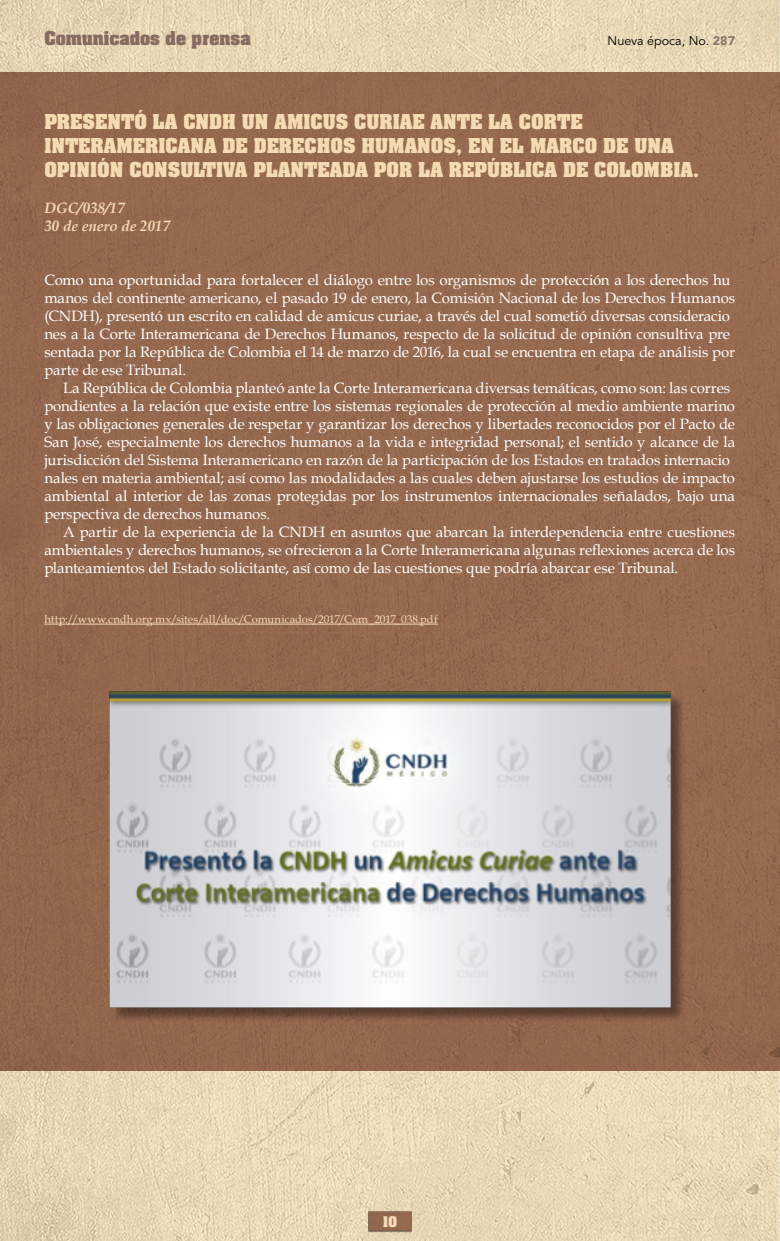
<style>
.page{position:relative;width:780px;height:1241px;background:#fff}
.page>*{position:absolute;margin:0;border:0;box-sizing:border-box;transform-origin:0 0}
.t1{font:700 17.5px/23.8px "Aachen Std";color:#f4dbb2}
.t2{font:700 16.25px "Aachen Std";color:#866b61}
.t3{font:15px/18px "Book Antiqua";letter-spacing:-.005em;color:#fff}
.t4{font:italic 700 15px/18px "Book Antiqua";color:#f4dbb2}
.t5{font:12.5px "Avenir LT Std";color:#000}
.t6{font:700 12.5px "Aachen Std";color:#f4dbb2}
.t7{font:11.25px "Book Antiqua";letter-spacing:-.005em;color:#f4dbb2}
.s1{font-weight:900;color:#88786d}
</style>
<div class="page">
<img style="left:0;top:0;width:779px;height:1240px">
<img style="left:368px;top:1204px;width:43px;height:32px">
<div style="left:0;top:73px;width:779px;height:997px;background:#95694f"></div>
<hr style="left:44px;top:623px;width:394px;height:1px;background:#f4dbb2">
<div style="left:112px;top:693px;width:574px;height:329px;background:#000;opacity:.4"></div>
<img style="left:109px;top:690px;width:562px;height:317px">
<p class="t2" style="left:44px;top:26px;width:208px">Comunicados de prensa</p>
<p class="t5" style="left:607px;top:34px;width:129px">Nueva época, No. <span class="s1">287</span></p>
<h3 class="t1" style="left:44px;top:110px;width:656px">PRESENTÓ LA CNDH UN AMICUS CURIAE ANTE LA CORTE<br>INTERAMERICANA DE DERECHOS HUMANOS, EN EL MARCO DE UNA<br>OPINIÓN CONSULTIVA PLANTEADA POR LA REPÚBLICA DE COLOMBIA.</h3>
<p class="t4" style="left:44px;top:199px;width:127px">DGC/038/17<br>30 de enero de 2017</p>
<p class="t3" style="left:44px;top:271px;width:692px">Como una oportunidad para fortalecer el diálogo entre los organismos de protección a los derechos hu manos del continente americano, el pasado 19 de enero, la Comisión Nacional de los Derechos Humanos (CNDH), presentó un escrito en calidad de amicus curiae, a través del cual sometió diversas consideracio nes a la Corte Interamericana de Derechos Humanos, respecto de la solicitud de opinión consultiva pre sentada por la República de Colombia el 14 de marzo de 2016, la cual se encuentra en etapa de análisis por parte de ese Tribunal.</p>
<p class="t3" style="left:44px;top:379px;width:692px;text-indent:19px">La República de Colombia planteó ante la Corte Interamericana diversas temáticas, como son: las corres pondientes a la relación que existe entre los sistemas regionales de protección al medio ambiente marino y las obligaciones generales de respetar y garantizar los derechos y libertades reconocidos por el Pacto de San José, especialmente los derechos humanos a la vida e integridad personal; el sentido y alcance de la jurisdicción del Sistema Interamericano en razón de la participación de los Estados en tratados internacio nales en materia ambiental; así como las modalidades a las cuales deben ajustarse los estudios de impacto ambiental al interior de las zonas protegidas por los instrumentos internacionales señalados, bajo una perspectiva de derechos humanos.</p>
<p class="t3" style="left:63px;top:523px;width:673px">A partir de la experiencia de la CNDH en asuntos que abarcan la interdependencia entre cuestiones</p>
<p class="t3" style="left:44px;top:541px;width:692px">ambientales y derechos humanos, se ofrecieron a la Corte Interamericana algunas reflexiones acerca de los</p>
<p class="t3" style="left:44px;top:559px;width:635px">planteamientos del Estado solicitante, así como de las cuestiones que podría abarcar ese Tribunal.</p>
<p class="t7" style="left:44px;top:611px;width:395px">http://www.cndh.org.mx/sites/all/doc/Comunicados/2017/Com_2017_038.pdf</p>
<p class="t6" style="left:383px;top:1212px;width:16px">10</p>
</div>
